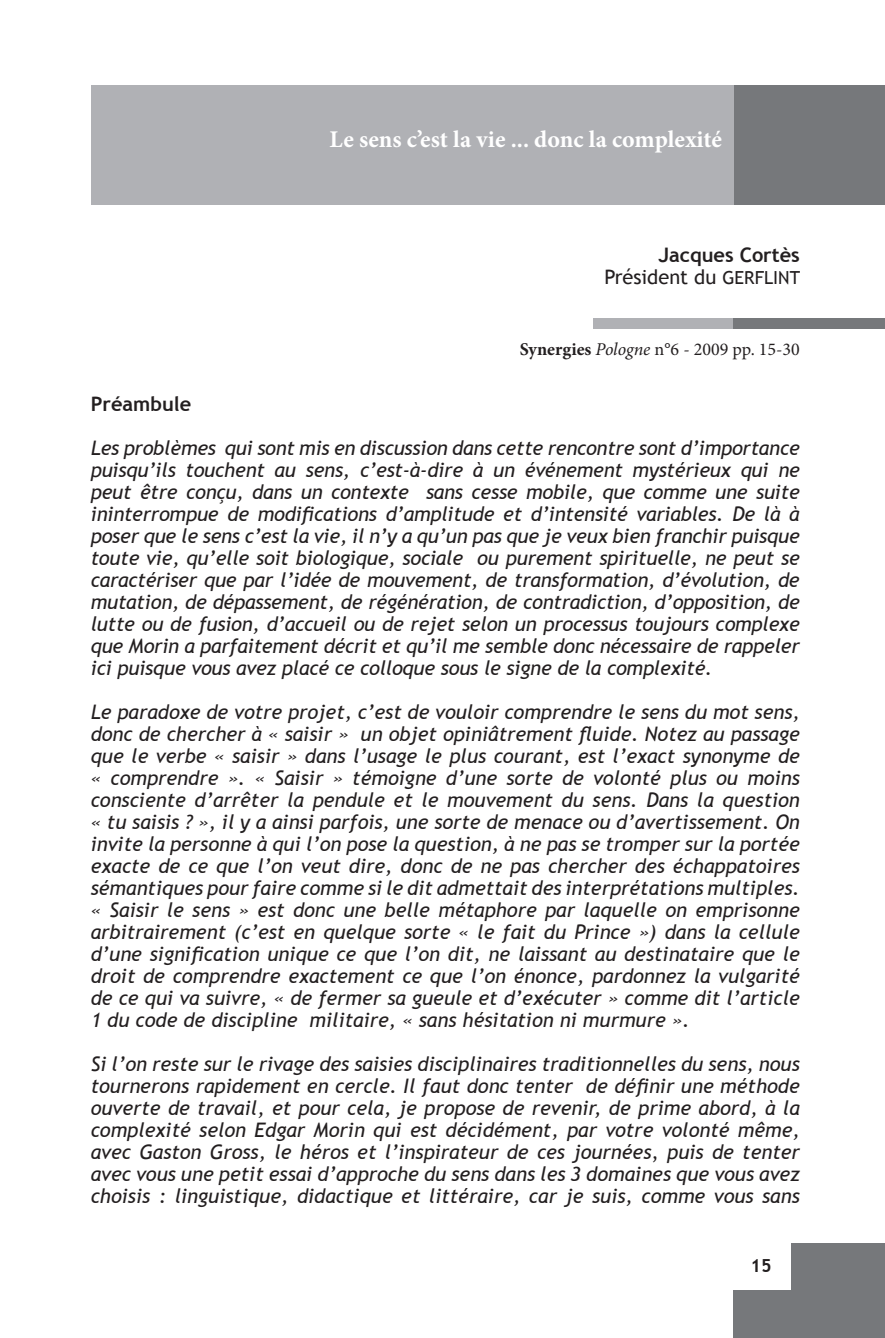
<style>
.page{position:relative;width:885px;height:1338px;background:#fff}
.page>*{position:absolute;margin:0;border:0;box-sizing:border-box;transform-origin:0 0}
.t1{font:700 24px "Minion Pro";color:#fff}
.t2{font:italic 20px/22px "Trebuchet MS";color:#231f20;text-align:justify}
.t3{font:700 20px/22px "Trebuchet MS";color:#231f20;text-align:right}
.t4{font:18px "Minion Pro";color:#231f20}
.t5{font:700 18px "Trebuchet MS";color:#231f20}
.s1{font-weight:400}
.s2{font-weight:400;font-size:18px}
.s3{font-weight:700}
.s4{font-style:italic}
.s5{font-style:normal}
</style>
<div class="page">
<div style="left:733px;top:1243px;width:151px;height:95px;background:#76787b"></div>
<div style="left:731px;top:1242px;width:59px;height:48px;background:#fff"></div>
<div style="left:592px;top:318px;width:143px;height:11px;background:#b0b1b5"></div>
<div style="left:730px;top:85px;width:154px;height:119px;background:#76787b"></div>
<div style="left:733px;top:318px;width:151px;height:11px;background:#76787b"></div>
<div style="left:91px;top:85px;width:642px;height:120px;background:#b0b1b5"></div>
<p class="t1" style="left:329px;top:122px;width:394px">Le sens c’est la vie ... donc la complexité</p>
<p class="t3" style="left:604px;top:244px;width:197px">Jacques Cortès<br><span class="s1">Président du</span> <span class="s2">GERFLINT</span></p>
<p class="t4" style="left:519px;top:337px;width:281px"><span class="s3">Synergies</span> <span class="s4">Pologne</span> n°6 - 2009 pp. 15-30</p>
<p class="t3" style="left:91px;top:393px;width:102px">Préambule</p>
<p class="t2" style="left:91px;top:437px;width:710px">Les problèmes qui sont mis en discussion dans cette rencontre sont d’importance puisqu’ils touchent au sens, c’est-à-dire à un événement mystérieux qui ne peut être conçu, dans un contexte sans cesse mobile, que comme une suite ininterrompue de modifications d’amplitude et d’intensité variables. De là à poser que le sens c’est la vie, il n’y a qu’un pas que je veux bien franchir puisque toute vie, qu’elle soit biologique, sociale ou purement spirituelle, ne peut se caractériser que par l’idée de mouvement, de transformation, d’évolution, de mutation, de dépassement, de régénération, de contradiction, d’opposition, de lutte ou de fusion, d’accueil ou de rejet selon un processus toujours complexe que Morin a parfaitement décrit et qu’il me semble donc nécessaire de rappeler ici puisque vous avez placé ce colloque sous le signe de la complexité.</p>
<p class="t2" style="left:91px;top:701px;width:710px">Le paradoxe de votre projet, c’est de vouloir comprendre le sens du mot sens, donc de chercher à « saisir » un objet opiniâtrement fluide. Notez au passage que le verbe « saisir » dans l’usage le plus courant, est l’exact synonyme de « comprendre ». « Saisir » témoigne d’une sorte de volonté plus ou moins consciente d’arrêter la pendule et le mouvement du sens. Dans la question « tu saisis ? », il y a ainsi parfois, une sorte de menace ou d’avertissement. On invite la personne à qui l’on pose la question, à ne pas se tromper sur la portée exacte de ce que l’on veut dire, donc de ne pas chercher des échappatoires sémantiques pour faire comme si le dit admettait des interprétations multiples. « Saisir le sens » est donc une belle métaphore par laquelle on emprisonne arbitrairement (c’est en quelque sorte « le fait du Prince ») dans la cellule d’une signification unique ce que l’on dit, ne laissant au destinataire que le droit de comprendre exactement ce que l’on énonce, pardonnez la vulgarité de ce qui va suivre, « de fermer sa gueule et d’exécuter » comme dit l’article 1 du code de discipline militaire, « sans hésitation ni murmure ».</p>
<p class="t2" style="left:91px;top:1053px;width:710px">Si l’on reste sur le rivage des saisies disciplinaires traditionnelles du sens, nous tournerons rapidement en cercle. Il faut donc tenter de définir une méthode ouverte de travail, et pour cela, je propose de revenir, de prime abord, à la complexité selon Edgar Morin qui est décidément, par votre volonté même, avec Gaston Gross, le héros et l’inspirateur de ces journées<span class="s5">,</span> puis de tenter avec vous une petit essai d’approche du sens dans les 3 domaines que vous avez choisis : linguistique, didactique et littéraire, car je suis, comme vous sans</p>
<p class="t5" style="left:750px;top:1255px;width:23px">15</p>
</div>
